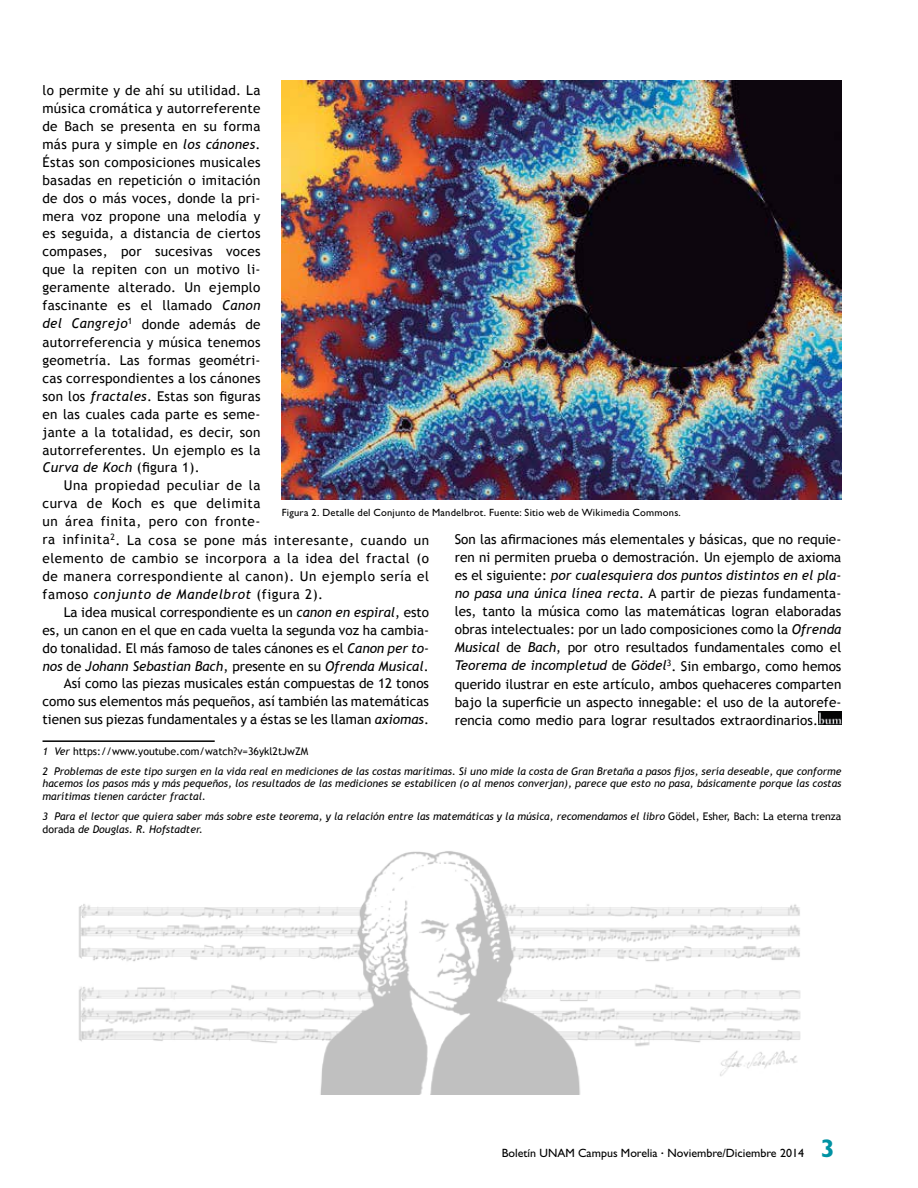
<style>
.page{position:relative;width:918px;height:1188px;background:#fff}
.page>*{position:absolute;margin:0;border:0;box-sizing:border-box;transform-origin:0 0}
.t1{font:13.5px/18px "Trebuchet MS";letter-spacing:.005em;color:#000;text-align:justify}
.t2{font:13.5px/18px "Trebuchet MS";letter-spacing:.04em;color:#000}
.t3{font:12px "Gill Sans Std";color:#000}
.t4{font:italic 10.5px/12.6px "Trebuchet MS";color:#000}
.t5{font:10.5px "Gill Sans Std";letter-spacing:.02em;color:#000}
.s1{font-style:italic}
.s2{font-style:normal}
.s3{font-weight:700;font-size:25.5px;color:#0092a3}
</style>
<div class="page">
<img style="left:818px;top:712px;width:23px;height:13px">
<hr style="left:43px;top:740px;width:172px;height:2px;background:#000">
<img style="left:282px;top:80px;width:559px;height:420px">
<img style="left:79px;top:851px;width:722px;height:243px">
<p class="t1" style="left:43px;top:81px;width:220px">lo permite y de ahí su utilidad. La música cromática y autorreferente de Bach se presenta en su forma más pura y simple en <span class="s1">los cánones</span>.<br>Éstas son composiciones musicales basadas en repetición o imitación de dos o más voces, donde la pri&shy;mera voz propone una melodía y es seguida, a distancia de ciertos compases, por sucesivas voces que la repiten con un motivo li&shy;geramente alterado. Un ejemplo fascinante es el llamado <span class="s1">Canon del Cangrejo</span><sup>1</sup> donde además de autorreferencia y música tenemos geometría. Las formas geométri&shy;cas correspondientes a los cánones son los <span class="s1">fractales</span>. Estas son figuras en las cuales cada parte es seme&shy;jante a la totalidad, es decir, son autorreferentes. Un ejemplo es la <span class="s1">Curva de Koch</span> (figura 1).</p>
<p class="t2" style="left:43px;top:477px;width:388px;text-indent:21px">Una propiedad peculiar de la<br>curva de Koch es que delimita<br>un área finita, pero con fronte-<br>ra infinita<sup>2</sup>. La cosa se pone más interesante, cuando un elemento de cambio se incorpora a la idea del fractal (o de manera correspondiente al canon). Un ejemplo sería el famoso <span class="s1">conjunto de Mandelbrot</span> (figura 2).</p>
<p class="t1" style="left:43px;top:603px;width:388px;text-align:right">La idea musical correspondiente es un <span class="s1">canon en espiral</span>, esto<br>es, un canon en el que en cada vuelta la segunda voz ha cambia&shy;do tonalidad. El más famoso de tales cánones es el <span class="s1">Canon per to&shy;nos</span> de <span class="s1">Johann Sebastian Bach</span>, presente en su <span class="s1">Ofrenda Musical</span>.<br>Así como las piezas musicales están compuestas de 12 tonos como sus elementos más pequeños, así también las matemáticas tienen sus piezas fundamentales y a éstas se les llaman <span class="s1">axiomas</span>.</p>
<p class="t5" style="left:282px;top:506px;width:401px">Figura 2. Detalle del Conjunto de Mandelbrot. Fuente: Sitio web de Wikimedia Commons.</p>
<p class="t1" style="left:455px;top:531px;width:388px">Son las afirmaciones más elementales y básicas, que no requie&shy;ren ni permiten prueba o demostración. Un ejemplo de axioma es el siguiente: <span class="s1">por cualesquiera dos puntos distintos en el pla&shy;no pasa una única línea recta</span>. A partir de piezas fundamenta&shy;les, tanto la música como las matemáticas logran elaboradas obras intelectuales: por un lado composiciones como la <span class="s1">Ofrenda Musical</span> de <span class="s1">Bach</span>, por otro resultados fundamentales como el <span class="s1">Teorema de incompletud</span> de <span class="s1">Gödel</span><sup>3</sup>. Sin embargo, como hemos querido ilustrar en este artículo, ambos quehaceres comparten bajo la superficie un aspecto innegable: el uso de la autorefe&shy;rencia como medio para lograr resultados extraordinarios.</p>
<p class="t4" style="left:43px;top:741px;width:800px;line-height:20.1px">1 Ver <span class="s2">https://www.youtube.com/watch?v=36ykl2tJwZM<br></span>2 Problemas de este tipo surgen en la vida real en mediciones de las costas marítimas. Si uno mide la costa de Gran Bretaña a pasos fijos, sería deseable, que conforme</p>
<p class="t4" style="left:43px;top:777px;width:800px">hacemos los pasos más y más pequeños, los resultados de las mediciones se estabilicen (o al menos converjan), parece que esto no pasa, básicamente porque las costas marítimas tienen carácter fractal.</p>
<p class="t4" style="left:43px;top:810px;width:800px">3 Para el lector que quiera saber más sobre este teorema, y la relación entre las matemáticas y la música, recomendamos el libro <span class="s2">Gödel, Esher, Bach: La eterna trenza dorada</span> de Douglas. R. Hofstadter.</p>
<p class="t3" style="left:502px;top:1146px;width:334px">Boletín UNAM Campus Morelia <sup>.</sup> Noviembre/Diciembre 2014 <span class="s3">3</span></p>
</div>
